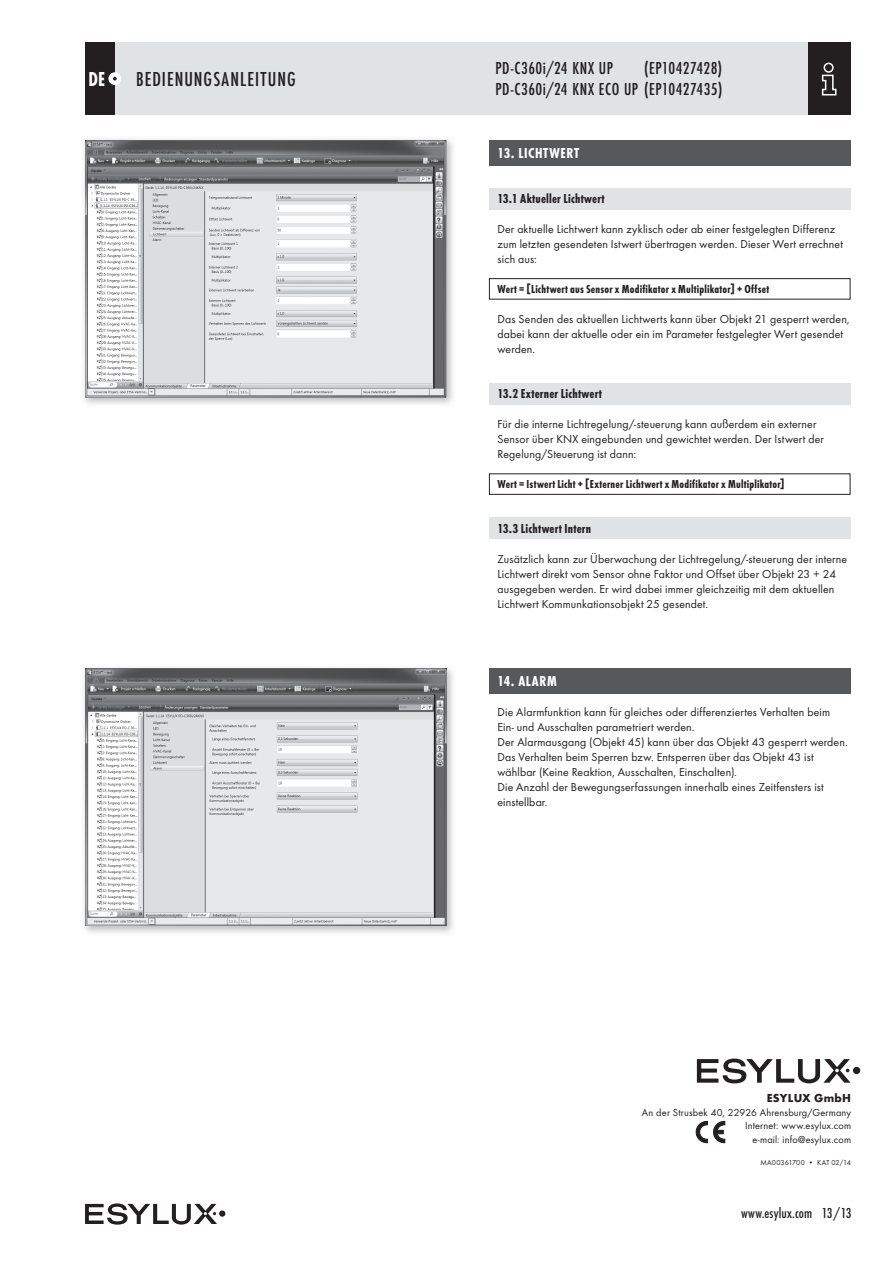
<style>
.page{position:relative;width:893px;height:1263px;background:#fff}
.page>*{position:absolute;margin:0;border:0;box-sizing:border-box;transform-origin:0 0}
.t1{font:500 21px "Futura Con";letter-spacing:.045em;color:#231f20}
.t2{font:700 21px "Futura Con";color:#fff;scale:.95 1}
.t3{font:500 18px/21px "Futura Con";letter-spacing:.025em;color:#231f20;text-align:right}
.t4{font:700 15px "Futura Con";letter-spacing:.045em;color:#fff}
.t5{font:500 15px "Futura Con";letter-spacing:.01em;color:#231f20}
.t6{font:700 13.5px "Futura Con";letter-spacing:.015em;color:#231f20}
.t7{font:12px/15px "Futura Boo";letter-spacing:.015em;color:#231f20}
.t8{font:700 12px "Futura Con";letter-spacing:.02em;color:#231f20}
.t9{font:700 12px "Futura";letter-spacing:.025em;color:#231f20}
.t10{font:10.5px/13.5px "Futura Boo";letter-spacing:.015em;color:#231f20;text-align:right}
.t11{font:7.5px "Futura Boo";letter-spacing:.01em;color:#231f20}
</style>
<div class="page">
<div style="left:85px;top:43px;width:765px;height:72px;background:#e1e2e4"></div>
<div style="left:808px;top:43px;width:42px;height:72px;background:#231f20"></div>
<svg style="left:821px;top:62px;width:16px;height:34px"></svg>
<div style="left:85px;top:43px;width:30px;height:72px;background:#231f20"></div>
<div style="left:108px;top:72px;width:13px;height:13px;background:#fff;border-radius:50%"></div>
<svg style="left:113px;top:77px;width:4px;height:4px"></svg>
<div style="left:219px;top:1210px;width:6px;height:7px;background:#231f20;border-radius:50%"></div>
<svg style="left:85px;top:1203px;width:132px;height:21px"></svg>
<svg style="left:696px;top:1121px;width:11px;height:22px"></svg>
<svg style="left:713px;top:1121px;width:12px;height:22px"></svg>
<div style="left:853px;top:1067px;width:7px;height:7px;background:#231f20;border-radius:50%"></div>
<svg style="left:697px;top:1058px;width:154px;height:25px"></svg>
<div style="left:489px;top:518px;width:361px;height:21px;background:#e1e2e4"></div>
<div style="left:489px;top:383px;width:361px;height:21px;background:#e1e2e4"></div>
<div style="left:489px;top:188px;width:361px;height:21px;background:#e1e2e4"></div>
<div style="left:489px;top:140px;width:361px;height:26px;background:#57585a"></div>
<img style="left:84px;top:139px;width:369px;height:265px">
<img style="left:85px;top:140px;width:361px;height:257px">
<div style="left:489px;top:278px;width:361px;height:21px;border:1px solid #231f20"></div>
<div style="left:489px;top:473px;width:361px;height:22px;border:1px solid #231f20"></div>
<div style="left:489px;top:669px;width:361px;height:25px;background:#57585a"></div>
<img style="left:84px;top:668px;width:369px;height:265px">
<img style="left:85px;top:669px;width:361px;height:257px">
<h1 class="t2" style="left:88px;top:67px;width:19px">DE</h1>
<h1 class="t1" style="left:136px;top:67px;width:161px">BEDIENUNGSANLEITUNG</h1>
<h2 class="t3" style="left:495px;top:58px;width:229px">(EP10427428)<br>PD-C360i/24 KNX ECO UP (EP10427435)</h2>
<h2 class="t3" style="left:495px;top:58px;width:119px">PD-C360i/24 KNX UP</h2>
<p class="t4" style="left:497px;top:144px;width:83px">13. LICHTWERT</p>
<p class="t6" style="left:497px;top:191px;width:109px">13.1 Aktueller Lichtwert</p>
<p class="t7" style="left:497px;top:221px;width:347px">Der aktuelle Lichtwert kann zyklisch oder ab einer festgelegten Differenz zum letzten gesendeten Istwert übertragen werden. Dieser Wert errechnet sich aus:</p>
<p class="t8" style="left:497px;top:282px;width:273px">Wert = [Lichtwert aus Sensor x Modifikator x Multiplikator] + Offset</p>
<p class="t7" style="left:497px;top:311px;width:354px">Das Senden des aktuellen Lichtwerts kann über Objekt 21 gesperrt werden, dabei kann der aktuelle oder ein im Parameter festgelegter Wert gesendet werden.</p>
<p class="t6" style="left:497px;top:386px;width:106px">13.2 Externer Lichtwert</p>
<p class="t7" style="left:497px;top:416px;width:328px">Für die interne Lichtregelung/-steuerung kann außerdem ein externer<br>Sensor über KNX eingebunden und gewichtet werden. Der Istwert der<br>Regelung/Steuerung ist dann:</p>
<p class="t8" style="left:497px;top:477px;width:289px">Wert = Istwert Licht + [Externer Lichtwert x Modifikator x Multiplikator]</p>
<p class="t6" style="left:497px;top:521px;width:95px">13.3 Lichtwert Intern</p>
<p class="t7" style="left:497px;top:551px;width:351px">Zusätzlich kann zur Überwachung der Lichtregelung/-steuerung der interne Lichtwert direkt vom Sensor ohne Faktor und Offset über Objekt 23 + 24 ausgegeben werden. Er wird dabei immer gleichzeitig mit dem aktuellen Lichtwert Kommunkationsobjekt 25 gesendet.</p>
<p class="t4" style="left:497px;top:672px;width:61px">14. ALARM</p>
<p class="t7" style="left:497px;top:705px;width:352px">Die Alarmfunktion kann für gleiches oder differenziertes Verhalten beim Ein- und Ausschalten parametriert werden.<br>Der Alarmausgang (Objekt 45) kann über das Objekt 43 gesperrt werden.<br>Das Verhalten beim Sperren bzw. Entsperren über das Objekt 43 ist wählbar (Keine Reaktion, Ausschalten, Einschalten).<br>Die Anzahl der Bewegungserfassungen innerhalb eines Zeitfensters ist einstellbar.</p>
<p class="t9" style="left:767px;top:1091px;width:86px">ESYLUX GmbH</p>
<p class="t10" style="left:642px;top:1105px;width:211px">An der Strusbek 40, 22926 Ahrensburg/Germany<br>Internet: www.esylux.com<br>e-mail: info@esylux.com</p>
<p class="t11" style="left:761px;top:1158px;width:92px">MA00361700 • KAT 02/14</p>
<p class="t5" style="left:741px;top:1204px;width:112px">www.esylux.com 13/13</p>
</div>
